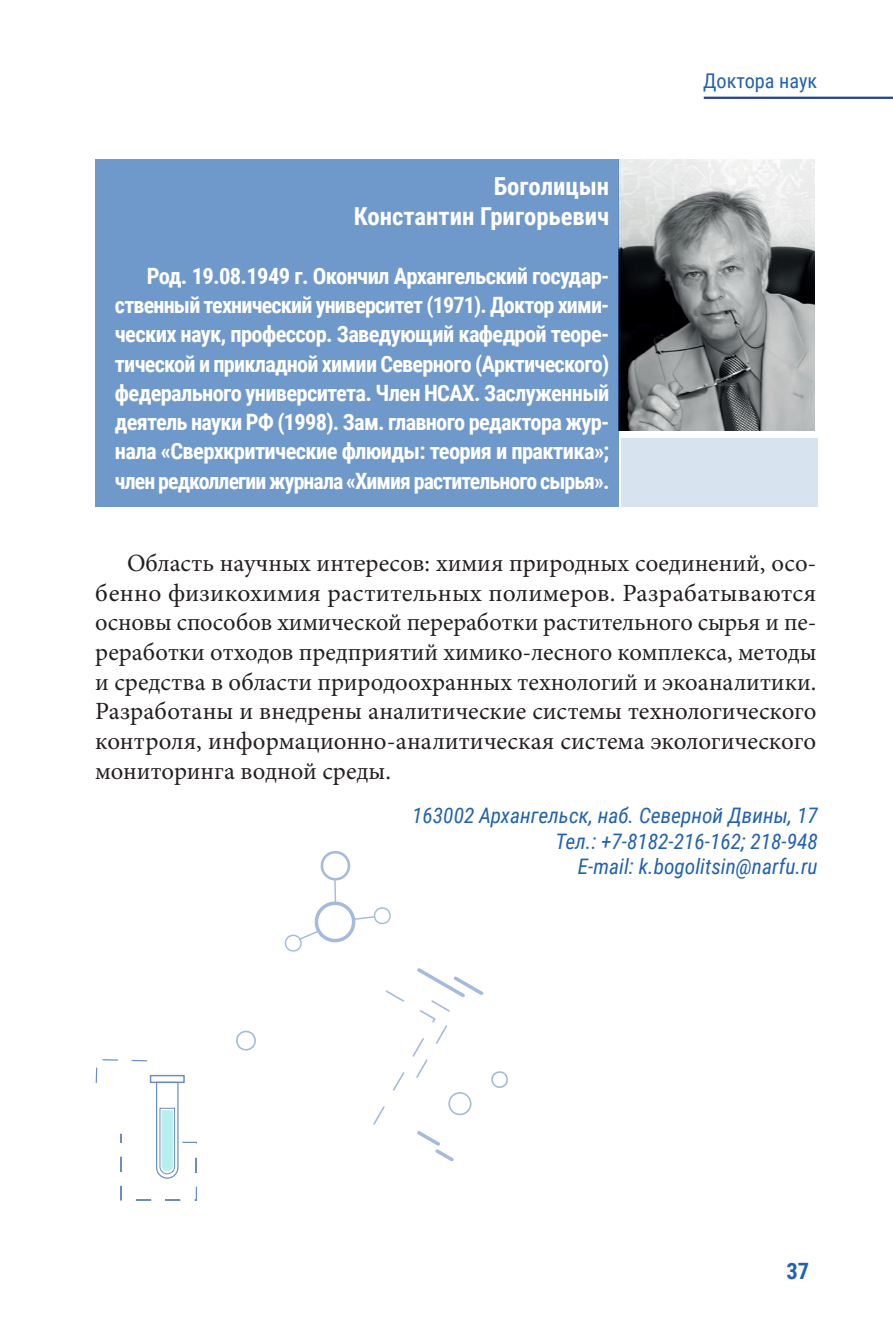
<style>
.page{position:relative;width:893px;height:1340px;background:#fff}
.page>*{position:absolute;margin:0;border:0;box-sizing:border-box;transform-origin:0 0}
.t1{font:24.75px/29.7px "Minion Pro";color:#231f20;text-align:justify}
.ФИО{font:700 24.75px "Roboto Condensed";color:#fff}
.t2{font:700 22.5px/29.2px "Roboto Condensed";letter-spacing:-.04em;color:#fff;text-align:justify}
.t3{font:700 22.5px "Roboto Condensed";color:#2362af}
.адрес{font:italic 21.38px "Roboto Condensed";color:#2362af}
.t4{font:20.25px "Roboto Condensed";color:#2362af}
</style>
<div class="page">
<hr style="left:704px;top:97px;width:189px;height:2px;background:#253f8e">
<img style="left:619px;top:159px;width:196px;height:271px">
<div style="left:96px;top:159px;width:523px;height:348px;background:#7099cb"></div>
<div style="left:621px;top:438px;width:197px;height:69px;background:#d8e3f0"></div>
<svg style="left:284px;top:851px;width:107px;height:101px"></svg>
<svg style="left:236px;top:968px;width:272px;height:194px"></svg>
<div style="left:150px;top:1074px;width:35px;height:9px;border:1px solid #2e61ad"></div>
<svg style="left:132px;top:1059px;width:16px;height:2px"></svg>
<svg style="left:102px;top:1059px;width:16px;height:1px"></svg>
<svg style="left:96px;top:1067px;width:1px;height:16px"></svg>
<svg style="left:194px;top:1186px;width:3px;height:15px"></svg>
<svg style="left:165px;top:1199px;width:16px;height:1px"></svg>
<svg style="left:136px;top:1199px;width:16px;height:1px"></svg>
<svg style="left:120px;top:1185px;width:3px;height:15px"></svg>
<svg style="left:120px;top:1156px;width:2px;height:16px"></svg>
<svg style="left:120px;top:1133px;width:2px;height:10px"></svg>
<svg style="left:155px;top:1074px;width:42px;height:105px"></svg>
<p class="ФИО" style="left:494px;top:169px;width:117px">Боголицын</p>
<p class="ФИО" style="left:354px;top:199px;width:257px">Константин Григорьевич</p>
<p class="t2" style="left:115px;top:260px;width:496px;text-indent:32px">Род. 19.08.1949 г. Окончил Архангельский государ&shy;ственный технический университет (1971). Доктор хими&shy;ческих наук, профессор. Заведующий кафедрой теоре&shy;тической и прикладной химии Северного (Арктического) федерального университета. Член НСАХ. Заслуженный деятель науки РФ (1998). Зам. главного редактора жур&shy;нала «Сверхкритические флюиды: теория и практика»; член редколлегии журнала «Химия растительного сырья».</p>
<p class="t4" style="left:703px;top:66px;width:116px">Доктора наук</p>
<p class="t1" style="left:95px;top:548px;width:723px;text-indent:32px">Область научных интересов: химия природных соединений, осо&shy;бенно физикохимия растительных полимеров. Разрабатываются основы способов химической переработки растительного сырья и пе&shy;реработки отходов предприятий химико-лесного комплекса, методы и средства в области природоохранных технологий и экоаналитики.<br>Разработаны и внедрены аналитические системы технологического контроля, информационно-аналитическая система экологического мониторинга водной среды.</p>
<p class="адрес" style="left:412px;top:800px;width:407px">163002 Архангельск, наб. Северной Двины, 17</p>
<p class="адрес" style="left:555px;top:826px;width:264px">Тел.: +7-8182-216-162; 218-948</p>
<p class="адрес" style="left:578px;top:851px;width:241px">E-mail: k.bogolitsin@narfu.ru</p>
<p class="t3" style="left:786px;top:1254px;width:24px">37</p>
</div>
